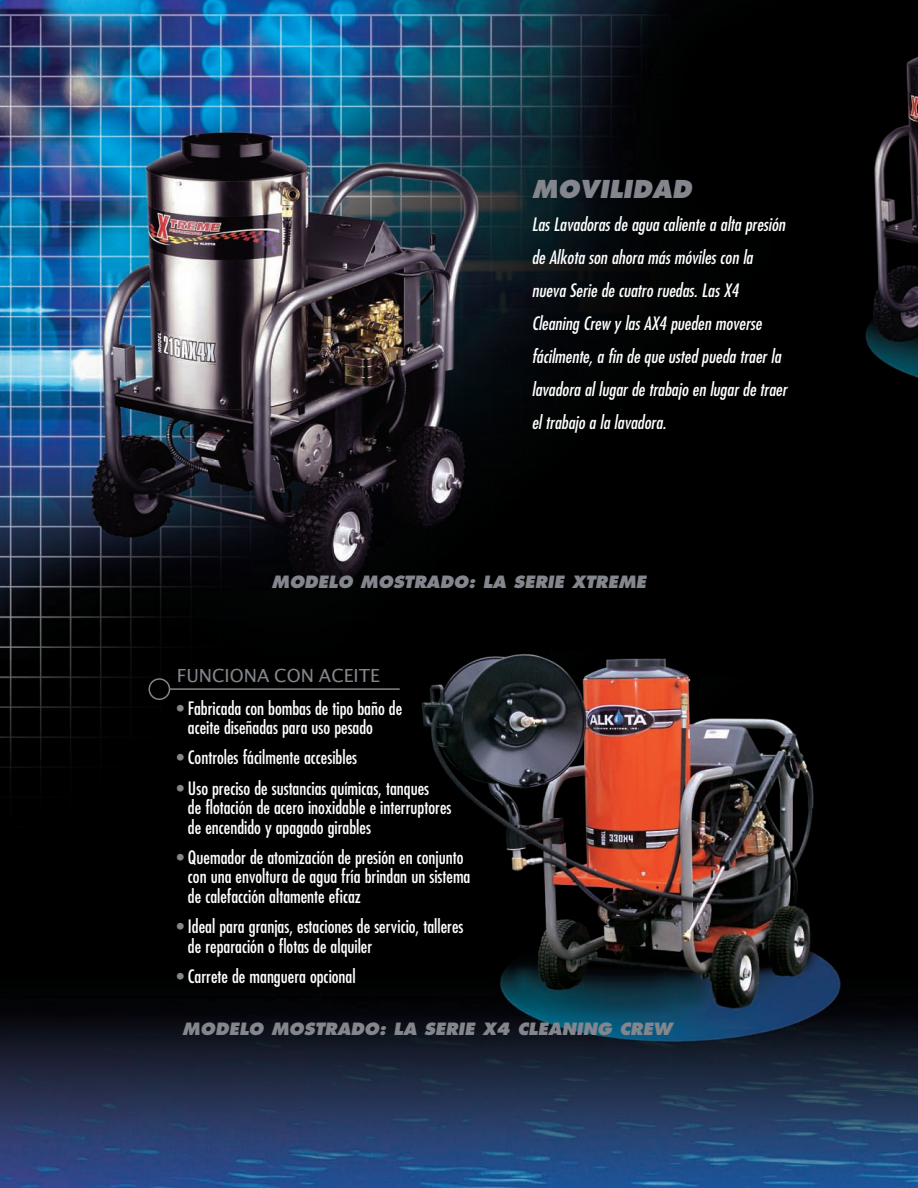
<style>
.page{position:relative;width:918px;height:1188px;background:#fff}
.page>*{position:absolute;margin:0;border:0;box-sizing:border-box;transform-origin:0 0}
.t1{font:italic 800 24px "Futura";color:#83868c}
.t2{font:condensed 18px/19.5px "Futura";color:#fff}
.t3{font:italic condensed 18px/33px "Futura";color:#fff}
.t4{font:18px "Lucida Grande";color:#83868c}
.t5{font:italic 800 16.5px "Futura";color:#83868c}
.s1{color:#83868c}
</style>
<div class="page">
<img style="left:0;top:0;width:918px;height:1188px">
<hr style="left:169px;top:688px;width:231px;height:2px;background:#83868c">
<svg style="left:148px;top:678px;width:22px;height:22px"></svg>
<h1 class="t1" style="left:532px;top:178px;width:161px">MOVILIDAD</h1>
<p class="t3" style="left:532px;top:209px;width:257px">Las Lavadoras de agua caliente a alta presión de Alkota son ahora más móviles con la nueva Serie de cuatro ruedas. Las X4<br>Cleaning Crew y las AX4 pueden moverse fácilmente, a fin de que usted pueda traer la lavadora al lugar de trabajo en lugar de traer el trabajo a la lavadora.</p>
<p class="t5" style="left:272px;top:575px;width:376px">MODELO MOSTRADO: LA SERIE XTREME</p>
<p class="t4" style="left:177px;top:665px;width:205px">FUNCIONA CON ACEITE</p>
<p class="t2" style="left:188px;top:699px;width:216px;text-indent:-11px"><span class="s1">•</span> Fabricada con bombas de tipo baño de aceite diseñadas para uso pesado</p>
<p class="t2" style="left:177px;top:749px;width:182px"><span class="s1">•</span> Controles fácilmente accesibles</p>
<p class="t2" style="left:188px;top:779px;width:265px;text-indent:-11px"><span class="s1">•</span> Uso preciso de sustancias químicas, tanques<br>de flotación de acero inoxidable e interruptores de encendido y apagado girables</p>
<p class="t2" style="left:188px;top:849px;width:284px;text-indent:-11px"><span class="s1">•</span> Quemador de atomización de presión en conjunto con una envoltura de agua fría brindan un sistema de calefacción altamente eficaz</p>
<p class="t2" style="left:188px;top:918px;width:277px;text-indent:-11px"><span class="s1">•</span> Ideal para granjas, estaciones de servicio, talleres de reparación o flotas de alquiler</p>
<p class="t2" style="left:177px;top:968px;width:180px"><span class="s1">•</span> Carrete de manguera opcional</p>
<p class="t5" style="left:182px;top:1022px;width:492px">MODELO MOSTRADO: LA SERIE X4 CLEANING CREW</p>
</div>
